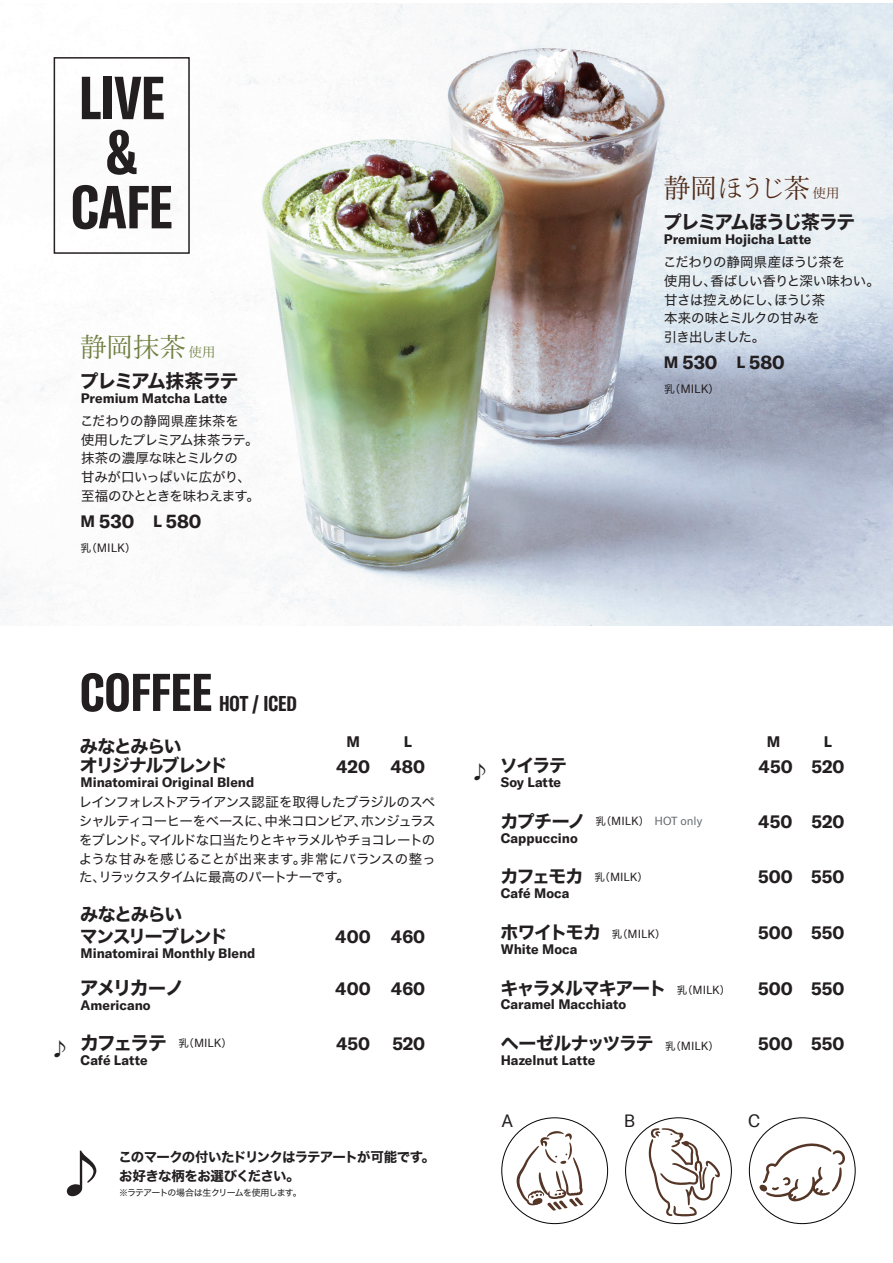
<style>
.page{position:relative;width:893px;height:1263px;background:#fff}
.page>*{position:absolute;margin:0;border:0;box-sizing:border-box;transform-origin:0 0}
.t1{font:700 extra-condensed 59.7px/54.6px "GT America Y";letter-spacing:-.01em;color:#231f20;text-align:center}
.t2{font:700 extra-condensed 52.2px "GT America Y";color:#231f20}
.t3{font:51.15px "Hira Kaku Std N W7 90 msp RKSJ H";color:#231f20}
.t4{font:26.85px "Yu Min Pr 6 N Regular 90 msp RKSJ H";letter-spacing:-.1em;color:#502a17}
.t5{font:26.85px "Yu Min Pr 6 N Regular 90 msp RKSJ H";color:#6e7e3f}
.t6{font:700 extra-condensed 20.85px "GT America Y";color:#231f20}
.t7{font:18.75px "Hira Kaku Std N W7 90 msp RKSJ H";letter-spacing:-.085em;color:#231f20}
.t8{font:700 18.75px "GT America Y";color:#231f20}
.t9{font:17.85px/18.8px "Hira Kaku Std N W7 90 msp RKSJ H";letter-spacing:-.08em;color:#231f20}
.t10{font:700 17.85px "GT America Y";color:#231f20}
.t11{font:17.85px "Hira Kaku Std N W7 90 msp RKSJ H";letter-spacing:-.055em;color:#231f20}
.t12{font:17.4px "GT America Y";color:#231f20}
.t13{font:700 15px "GT America Y";color:#231f20}
.t14{font:13.5px/18.8px "Hira Kaku Std N W4 90 msp RKSJ H";letter-spacing:-.03em;color:#231f20}
.t15{font:700 13.5px "GT America Y";color:#231f20}
.t16{font:13.5px "Hiragino Sans W7 90 msp RKSJ H";letter-spacing:-.055em;color:#231f20}
.t17{font:11.85px "GT America Y";color:#231f20}
.t18{font:11.55px "GT America Y";color:#231f20}
.t19{font:11.55px "GT America Y";color:#626a6f}
.t20{font:9px "Hira Kaku Std N W4 90 msp RKSJ H";letter-spacing:-.085em;color:#231f20}
.s1{font-size:13.5px}
.s2{font-size:16.2px}
.s3{font-family:"Hira Kaku Std N W4 90 msp RKSJ H";font-size:10.8px}
.s4{font-size:17.85px}
.s5{font-family:"Hira Kaku Std N W4 90 msp RKSJ H";font-size:10.5px}
.s6{font-family:"GT America Y";font-size:11.55px}
</style>
<div class="page">
<img style="left:0;top:3px;width:893px;height:622px">
<svg style="left:759px;top:1140px;width:86px;height:61px"></svg>
<svg style="left:516px;top:1129px;width:68px;height:82px"></svg>
<svg style="left:648px;top:1128px;width:72px;height:88px"></svg>
<div style="left:54px;top:57px;width:136px;height:197px;border:1px solid #231f20"></div>
<h1 class="t1" style="left:71px;top:70px;width:103px">LIVE &amp;<br>CAFE</h1>
<h3 class="t5" style="left:80px;top:337px;width:137px">静岡抹茶<span class="s1">使用</span></h3>
<h3 class="t7" style="left:80px;top:374px;width:160px">プレミアム抹茶ラテ</h3>
<p class="t15" style="left:81px;top:390px;width:148px">Premium Matcha Latte</p>
<p class="t14" style="left:80px;top:413px;width:181px">こだわりの静岡県産抹茶を<br>使用したプレミアム抹茶ラテ。抹茶の濃厚な味とミルクの<br>甘みが口いっぱいに広がり、至福のひとときを味わえます。</p>
<h3 class="t8" style="left:81px;top:509px;width:122px"><span class="s2">M</span> 530 <span class="s2">L</span> 580</h3>
<p class="t17" style="left:81px;top:540px;width:57px"><span class="s3">乳（</span>MILK<span class="s3">）</span></p>
<h3 class="t4" style="left:663px;top:178px;width:177px">静岡ほうじ茶<span class="s1">使用</span></h3>
<h3 class="t7" style="left:663px;top:215px;width:194px">プレミアムほうじ茶ラテ</h3>
<p class="t15" style="left:664px;top:231px;width:149px">Premium Hojicha Latte</p>
<p class="t14" style="left:663px;top:254px;width:218px">こだわりの静岡県産ほうじ茶を<br>使用し、香ばしい香りと深い味わい。甘さは控えめにし、ほうじ茶<br>本来の味とミルクの甘みを<br>引き出しました。</p>
<h3 class="t8" style="left:664px;top:351px;width:122px"><span class="s2">M</span> 530 <span class="s2">L</span> 580</h3>
<p class="t17" style="left:664px;top:381px;width:57px"><span class="s3">乳（</span>MILK<span class="s3">）</span></p>
<h2 class="t2" style="left:80px;top:659px;width:133px">COFFEE</h2>
<h3 class="t6" style="left:219px;top:690px;width:79px">HOT / ICED</h3>
<h3 class="t9" style="left:80px;top:740px;width:149px">みなとみらい<br>オリジナルブレンド</h3>
<p class="t15" style="left:81px;top:773px;width:175px">Minatomirai Original Blend</p>
<p class="t13" style="left:346px;top:732px;width:15px">M</p>
<h3 class="t10" style="left:336px;top:755px;width:35px">420</h3>
<p class="t13" style="left:404px;top:732px;width:10px">L</p>
<p class="t13" style="left:767px;top:732px;width:15px">M</p>
<p class="t13" style="left:824px;top:732px;width:10px">L</p>
<h3 class="t9" style="left:500px;top:759px;width:69px">ソイラテ</h3>
<h3 class="t10" style="left:758px;top:755px;width:87px">450 520</h3>
<h3 class="t10" style="left:390px;top:755px;width:36px">480</h3>
<p class="t15" style="left:470px;top:773px;width:92px"><sup>♪</sup> Soy Latte</p>
<p class="t14" style="left:79px;top:794px;width:359px;text-align:justify">レインフォレストアライアンス認証を取得したブラジルのスペシャルティコーヒーをベースに、中米コロンビア、ホンジュラスをブレンド。マイルドな口当たりとキャラメルやチョコレートのような甘みを感じることが出来ます。非常にバランスの整った、リラックスタイムに最高のパートナーです。</p>
<h3 class="t9" style="left:80px;top:906px;width:149px;line-height:21.5px">みなとみらい<br>マンスリーブレンド</h3>
<p class="t15" style="left:81px;top:944px;width:176px">Minatomirai Monthly Blend</p>
<h3 class="t7" style="left:80px;top:981px;width:106px">アメリカ<span class="s4">ー</span>ノ</h3>
<p class="t15" style="left:81px;top:997px;width:72px">Americano</p>
<h3 class="t10" style="left:335px;top:925px;width:91px">400 460</h3>
<h3 class="t10" style="left:335px;top:977px;width:91px">400 460</h3>
<h3 class="t7" style="left:80px;top:1036px;width:88px">カフェラテ</h3>
<p class="t15" style="left:81px;top:1051px;width:69px">Café Latte</p>
<h3 class="t7" style="left:50px;top:1042px;width:20px">♪</h3>
<p class="t18" style="left:178px;top:1035px;width:55px"><span class="s5">乳（</span>MILK<span class="s5">）</span></p>
<h3 class="t10" style="left:336px;top:1032px;width:91px">450 520</h3>
<h3 class="t3" style="left:56px;top:1154px;width:53px">♪</h3>
<p class="t16" style="left:119px;top:1152px;width:318px">このマークの付いたドリンクはラテアートが可能です。</p>
<p class="t16" style="left:119px;top:1171px;width:182px">お好きな柄をお選びください。</p>
<p class="t20" style="left:119px;top:1189px;width:184px">※ラテアートの場合は生クリームを使用します。</p>
<h3 class="t9" style="left:500px;top:814px;width:87px">カプチーノ</h3>
<h3 class="t10" style="left:758px;top:810px;width:88px">450 520</h3>
<p class="t15" style="left:501px;top:829px;width:78px">Cappuccino</p>
<p class="t18" style="left:596px;top:813px;width:55px"><span class="s5">乳（</span>MILK<span class="s5">）</span></p>
<p class="t19" style="left:654px;top:813px;width:49px">HOT only</p>
<h3 class="t9" style="left:500px;top:869px;width:85px">カフェモカ</h3>
<h3 class="t10" style="left:758px;top:865px;width:88px">500 550</h3>
<p class="t15" style="left:501px;top:885px;width:70px">Café Moca</p>
<p class="t18" style="left:594px;top:869px;width:55px"><span class="s5">乳（</span>MILK<span class="s5">）</span></p>
<h3 class="t9" style="left:501px;top:925px;width:166px">ホワイトモカ <span class="s5">乳（</span><span class="s6">MILK</span><span class="s5">）</span></h3>
<h3 class="t9" style="left:500px;top:981px;width:167px">キャラメルマキアート</h3>
<h3 class="t10" style="left:758px;top:977px;width:88px">500 550</h3>
<p class="t15" style="left:501px;top:996px;width:127px">Caramel Macchiato</p>
<h3 class="t10" style="left:758px;top:921px;width:88px">500 550</h3>
<p class="t15" style="left:501px;top:940px;width:78px">White Moca</p>
<p class="t18" style="left:677px;top:983px;width:55px"><span class="s5">乳（</span>MILK<span class="s5">）</span></p>
<h3 class="t11" style="left:501px;top:1037px;width:154px">ヘーゼルナッツラテ</h3>
<h3 class="t10" style="left:758px;top:1032px;width:88px">500 550</h3>
<p class="t15" style="left:501px;top:1051px;width:96px">Hazelnut Latte</p>
<p class="t18" style="left:665px;top:1038px;width:55px"><span class="s5">乳（</span>MILK<span class="s5">）</span></p>
<p class="t12" style="left:501px;top:1109px;width:13px">A</p>
<p class="t12" style="left:624px;top:1109px;width:13px">B</p>
<p class="t12" style="left:748px;top:1109px;width:14px">C</p>
</div>
